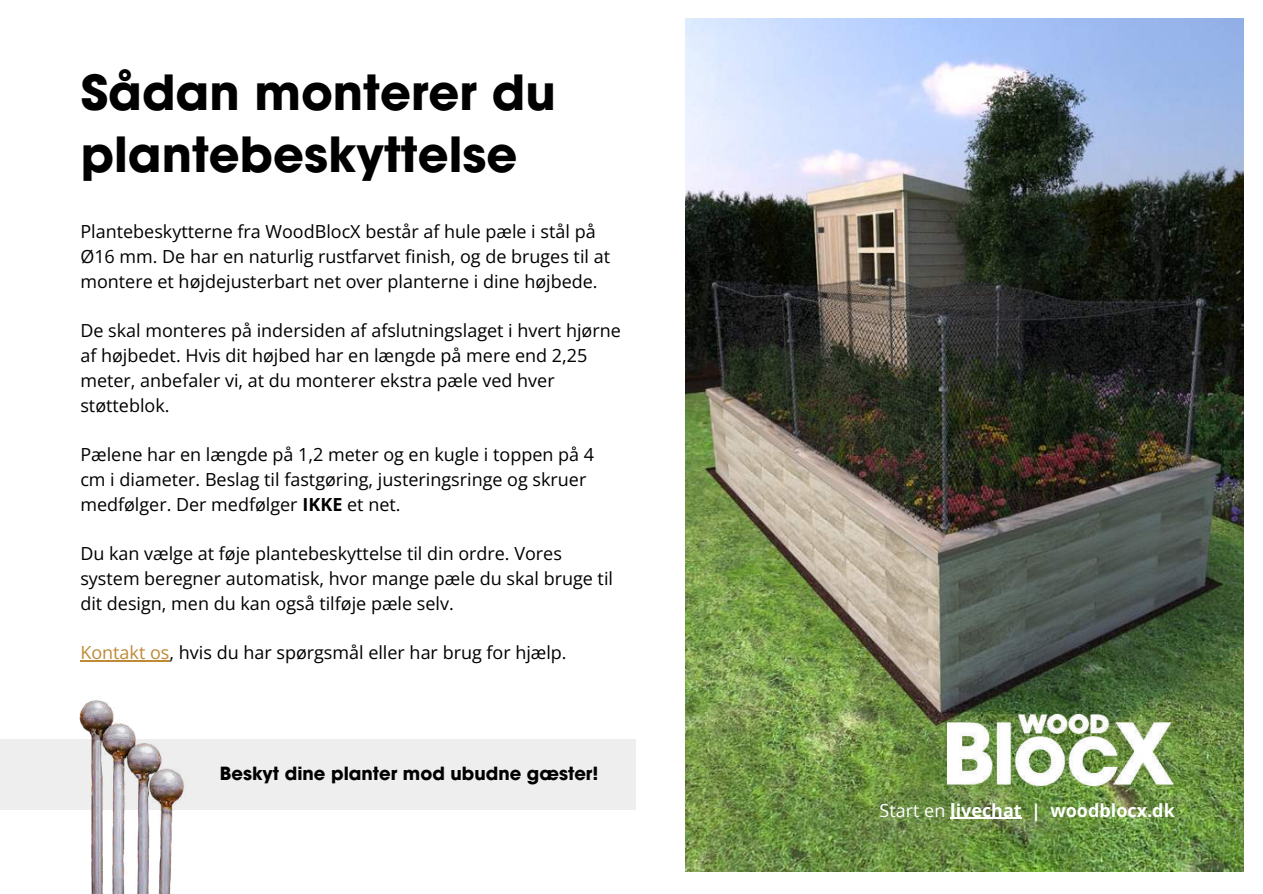
<style>
.page{position:relative;width:1263px;height:894px;background:#fff}
.page>*{position:absolute;margin:0;border:0;box-sizing:border-box;transform-origin:0 0}
.t1{font:700 48px/61.8px "Avant Garde";color:#000}
.t2{font:18px/24.8px "Open Sans";color:#000}
.t3{font:700 18px "Avant Garde";color:#000}
.t4{font:700 18px "Open Sans";color:#fff}
.s1{font-weight:700}
.s2{color:#be8a36}
.s3{font-weight:400}
</style>
<div class="page">
<div style="left:0;top:739px;width:636px;height:70px;background:#eee"></div>
<img style="left:685px;top:18px;width:558px;height:853px">
<img style="left:947px;top:714px;width:226px;height:71px">
<img style="left:73px;top:700px;width:118px;height:193px">
<hr style="left:80px;top:660px;width:90px;height:1px;background:#be8a36">
<hr style="left:950px;top:817px;width:72px;height:1px;background:#fff">
<h1 class="t1" style="left:81px;top:61px;width:476px">Sådan monterer du plantebeskyttelse</h1>
<p class="t2" style="left:80px;top:219px;width:531px">Plantebeskytterne fra WoodBlocX består af hule pæle i stål på<br>Ø16 mm. De har en naturlig rustfarvet finish, og de bruges til at montere et højdejusterbart net over planterne i dine højbede.</p>
<p class="t2" style="left:80px;top:318px;width:542px">De skal monteres på indersiden af afslutningslaget i hvert hjørne af højbedet. Hvis dit højbed har en længde på mere end 2,25 meter, anbefaler vi, at du monterer ekstra pæle ved hver støtteblok.</p>
<p class="t2" style="left:80px;top:442px;width:515px">Pælene har en længde på 1,2 meter og en kugle i toppen på 4 cm i diameter. Beslag til fastgøring, justeringsringe og skruer medfølger. Der medfølger <span class="s1">IKKE</span> et net.</p>
<p class="t2" style="left:80px;top:541px;width:534px">Du kan vælge at føje plantebeskyttelse til din ordre. Vores system beregner automatisk, hvor mange pæle du skal bruge til dit design, men du kan også tilføje pæle selv.</p>
<p class="t2" style="left:80px;top:640px;width:488px"><span class="s2">Kontakt os</span>, hvis du har spørgsmål eller har brug for hjælp.</p>
<p class="t3" style="left:220px;top:761px;width:380px">Beskyt dine planter mod ubudne gæster!</p>
<p class="t4" style="left:880px;top:797px;width:297px"><span class="s3">Start en</span> livechat | woodblocx.dk</p>
</div>
